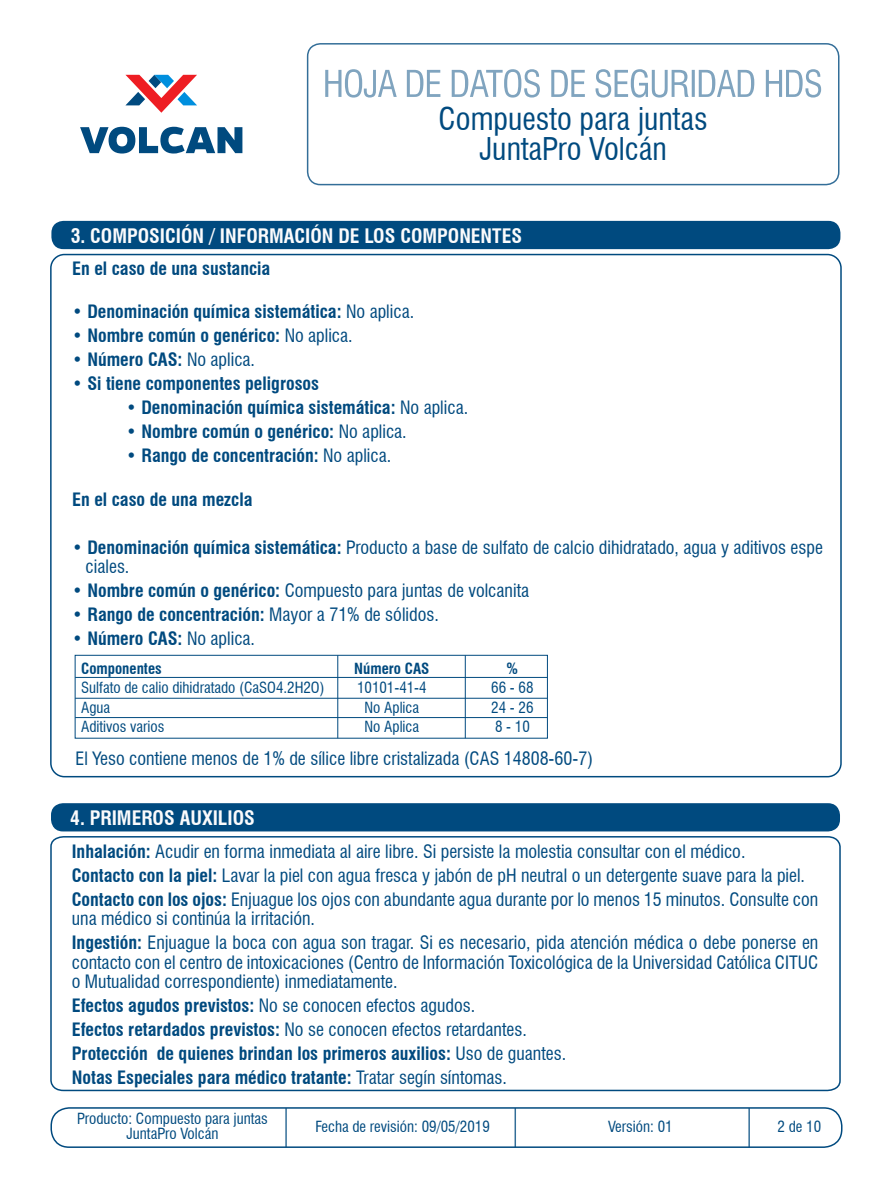
<style>
.page{position:relative;width:893px;height:1191px;background:#fff}
.page>*{position:absolute;margin:0;border:0;box-sizing:border-box;transform-origin:0 0}
.t1{font:condensed 30.6px/30px "Swiss 721 BT";color:#004a7f;text-align:center}
.t2{font:700 condensed 19.5px "Swiss 721 BT";color:#fbfbfc}
.t3{font:condensed 18px/24px "Swiss 721 BT";color:#004a7f}
.t4{font:700 condensed 18px/24px "Swiss 721 BT";color:#004a7f}
.t5{font:condensed 15px/19.5px "Swiss 721 BT";color:#004a7f;text-align:center}
.t6{font:700 condensed 15px "Swiss 721 BT";color:#004a7f}
.s1{font-weight:400}
.s2{font-weight:700}
</style>
<div class="page">
<svg style="left:50px;top:836px;width:791px;height:256px"></svg>
<div style="left:51px;top:803px;width:789px;height:28px;background:#004a7f;border-radius:12px"></div>
<svg style="left:325px;top:69px;width:496px;height:29px"></svg>
<div style="left:50px;top:1107px;width:792px;height:41px;border:2px solid #004a7f;border-radius:18px"></div>
<hr style="left:285px;top:1108px;width:2px;height:39px;background:#004a7f">
<hr style="left:514px;top:1108px;width:2px;height:39px;background:#004a7f">
<hr style="left:748px;top:1108px;width:2px;height:39px;background:#004a7f">
<svg style="left:125px;top:75px;width:72px;height:38px"></svg>
<svg style="left:80px;top:127px;width:162px;height:26px"></svg>
<div style="left:307px;top:43px;width:532px;height:142px;border:2px solid #004a7f;border-radius:13px"></div>
<div style="left:51px;top:221px;width:789px;height:28px;background:#004a7f;border-radius:12px"></div>
<div style="left:75px;top:655px;width:473px;height:83px;border:1px solid #004a7f"></div>
<hr style="left:75px;top:677px;width:472px;height:1px;background:#004a7f">
<hr style="left:75px;top:698px;width:472px;height:1px;background:#004a7f">
<hr style="left:75px;top:717px;width:472px;height:1px;background:#004a7f">
<hr style="left:337px;top:655px;width:1px;height:83px;background:#004a7f">
<hr style="left:465px;top:655px;width:1px;height:83px;background:#004a7f">
<h1 class="t1" style="left:439px;top:104px;width:271px">Compuesto para juntas<br>JuntaPro Volcán</h1>
<p class="t2" style="left:71px;top:224px;width:453px">3. COMPOSICIÓN / INFORMACIÓN DE LOS COMPONENTES</p>
<p class="t4" style="left:72px;top:256px;width:200px">En el caso de una sustancia</p>
<p class="t4" style="left:72px;top:299px;width:343px">• Denominación química sistemática: <span class="s1">No aplica.</span></p>
<p class="t4" style="left:72px;top:323px;width:282px">• Nombre común o genérico: <span class="s1">No aplica.</span></p>
<p class="t4" style="left:72px;top:347px;width:184px">• Número CAS: <span class="s1">No aplica.</span></p>
<p class="t4" style="left:72px;top:371px;width:248px">• Si tiene componentes peligrosos</p>
<p class="t4" style="left:126px;top:395px;width:343px">• Denominación química sistemática: <span class="s1">No aplica.</span></p>
<p class="t4" style="left:126px;top:419px;width:282px">• Nombre común o genérico: <span class="s1">No aplica.</span></p>
<p class="t4" style="left:126px;top:443px;width:267px">• Rango de concentración: <span class="s1">No aplica.</span></p>
<p class="t4" style="left:72px;top:487px;width:182px">En el caso de una mezcla</p>
<p class="t3" style="left:86px;top:537px;width:739px;line-height:19.5px;text-indent:-13px"><span class="s2">• Denominación química sistemática:</span> Producto a base de sulfato de calcio dihidratado, agua y aditivos espe ciales.</p>
<p class="t3" style="left:72px;top:578px;width:458px"><span class="s2">• Nombre común o genérico:</span> Compuesto para juntas de volcanita</p>
<p class="t4" style="left:72px;top:602px;width:368px">• Rango de concentración: <span class="s1">Mayor a 71% de sólidos.</span></p>
<p class="t4" style="left:72px;top:626px;width:184px">• Número CAS: <span class="s1">No aplica.</span></p>
<p class="t6" style="left:81px;top:659px;width:82px">Componentes</p>
<p class="t5" style="left:81px;top:678px;width:245px;text-align:left">Sulfato de calio dihidratado (CaSO4.2H2O)<br>Agua<br>Aditivos varios</p>
<p class="t6" style="left:354px;top:659px;width:77px">Número CAS</p>
<p class="t5" style="left:357px;top:678px;width:71px">10101-41-4<br>No Aplica<br>No Aplica</p>
<p class="t6" style="left:507px;top:659px;width:13px">%</p>
<p class="t5" style="left:491px;top:678px;width:44px;text-align:justify">66 - 68<br>24 - 26<br>8 - 10</p>
<p class="t3" style="left:76px;top:747px;width:519px">El Yeso contiene menos de 1% de sílice libre cristalizada (CAS 14808-60-7)</p>
<p class="t2" style="left:70px;top:806px;width:186px">4. PRIMEROS AUXILIOS</p>
<p class="t3" style="left:72px;top:839px;width:748px"><span class="s2">Inhalación:</span> Acudir en forma inmediata al aire libre. Si persiste la molestia consultar con el médico.<br><span class="s2">Contacto con la piel:</span> Lavar la piel con agua fresca y jabón de pH neutral o un detergente suave para la piel.<br><span class="s2">Contacto con los ojos:</span> Enjuague los ojos con abundante agua durante por lo menos 15 minutos. Consulte con</p>
<p class="t3" style="left:72px;top:906px;width:748px">una médico si continúa la irritación.<br><span class="s2">Ingestión:</span> Enjuague la boca con agua son tragar. Si es necesario, pida atención médica o debe ponerse en</p>
<p class="t3" style="left:72px;top:952px;width:748px;line-height:19.5px">contacto con el centro de intoxicaciones (Centro de Información Toxicológica de la Universidad Católica CITUC o Mutualidad correspondiente) inmediatamente.</p>
<p class="t4" style="left:72px;top:993px;width:496px">Efectos agudos previstos: <span class="s1">No se conocen efectos agudos.<br></span>Efectos retardados previstos: <span class="s1">No se conocen efectos retardantes.<br></span>Protección de quienes brindan los primeros auxilios: <span class="s1">Uso de guantes.<br></span>Notas Especiales para médico tratante: <span class="s1">Tratar segín síntomas.</span></p>
<p class="t5" style="left:77px;top:1111px;width:192px;line-height:15px">Producto: Compuesto para juntas<br>JuntaPro Volcán</p>
<p class="t5" style="left:315px;top:1117px;width:176px">Fecha de revisión: 09/05/2019</p>
<p class="t5" style="left:608px;top:1117px;width:66px">Versión: 01</p>
<p class="t5" style="left:777px;top:1117px;width:45px">2 de 10</p>
</div>
